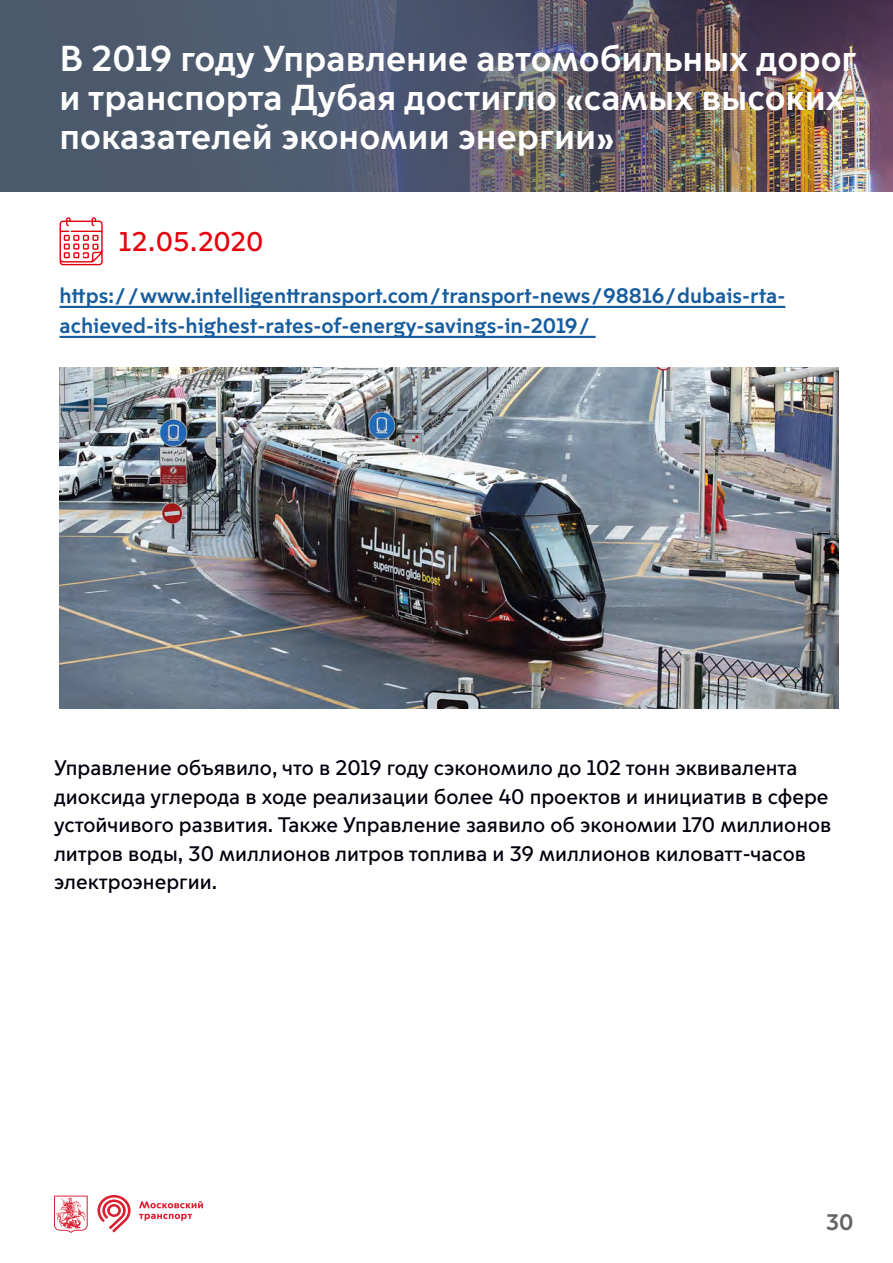
<style>
.page{position:relative;width:893px;height:1263px;background:#fff}
.page>*{position:absolute;margin:0;border:0;box-sizing:border-box;transform-origin:0 0}
.t1{font:700 36px/38.8px "Moscow Sans";color:#fff}
.t2{font:27px "Moscow Sans";letter-spacing:-.02em;color:#e4000d}
.t3{font:700 22.5px "Moscow Sans";color:#646463}
.t4{font:21px/28.5px "Moscow Sans";color:#00000d}
.t5{font:700 21px/30px "Moscow Sans";color:#175d9e}
</style>
<div class="page">
<svg style="left:60px;top:217px;width:43px;height:48px"></svg>
<div style="left:0;top:0;width:893px;height:191px;background:#4d5a6e"></div>
<svg style="left:97px;top:1195px;width:34px;height:37px"></svg>
<svg style="left:139px;top:1201px;width:64px;height:7px"></svg>
<svg style="left:139px;top:1214px;width:53px;height:7px"></svg>
<svg style="left:54px;top:1195px;width:34px;height:38px"></svg>
<hr style="left:60px;top:306px;width:725px;height:2px;background:#175d9e">
<hr style="left:60px;top:336px;width:536px;height:2px;background:#175d9e">
<img style="left:60px;top:368px;width:779px;height:340px">
<img style="left:329px;top:0;width:564px;height:191px">
<h1 class="t1" style="left:60px;top:38px;width:798px">В 2019 году Управление автомобильных дорог и транспорта Дубая достигло «самых высоких показателей экономии энергии»</h1>
<p class="t2" style="left:119px;top:224px;width:146px">12.05.2020</p>
<p class="t5" style="left:60px;top:280px;width:727px">https://www.intelligenttransport.com/transport-news/98816/dubais-rta&shy;achieved-its-highest-rates-of-energy-savings-in-2019/</p>
<p class="t4" style="left:54px;top:753px;width:779px">Управление объявило, что в 2019 году сэкономило до 102 тонн эквивалента диоксида углерода в ходе реализации более 40 проектов и инициатив в сфере устойчивого развития. Также Управление заявило об экономии 170 миллионов литров воды, 30 миллионов литров топлива и 39 миллионов киловатт-часов электроэнергии.</p>
<p class="t3" style="left:826px;top:1208px;width:29px">30</p>
</div>
